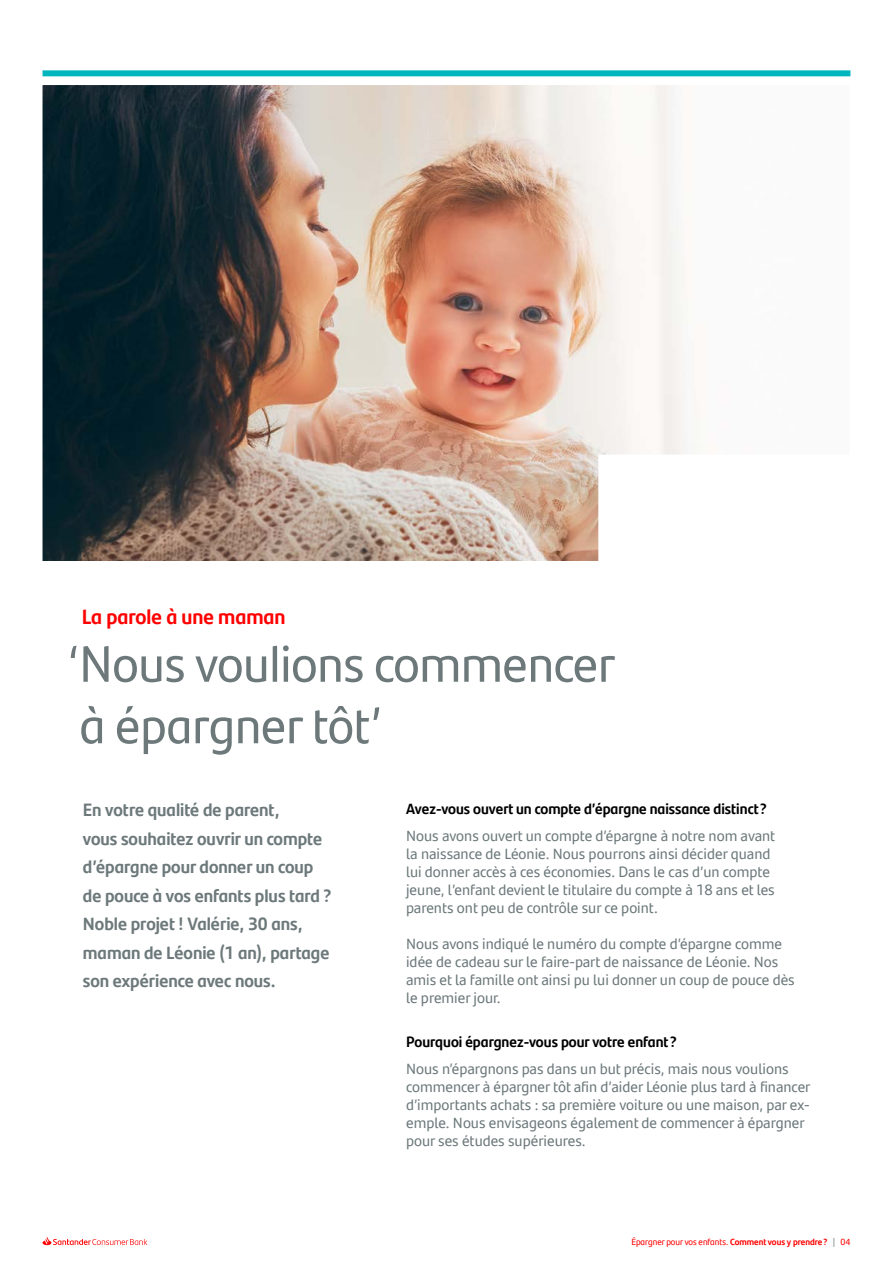
<style>
.page{position:relative;width:893px;height:1263px;background:#fff}
.page>*{position:absolute;margin:0;border:0;box-sizing:border-box;transform-origin:0 0}
.t1{font:51px/61.5px "Santander Headline";color:#6c787a}
.t2{font:700 21px "Santander Headline";color:#f00}
.t3{font:700 18px/28.5px "Santander Headline";color:#6c787a}
.t4{font:15px/18px "Santander Text";color:#6c787a}
.t5{font:700 15px "Santander Headline";color:#000}
.t6{font:9px "Santander Headline";color:#f00}
.s1{font-weight:700}
.s2{color:#6c787a}
</style>
<div class="page">
<svg style="left:43px;top:1237px;width:104px;height:8px"></svg>
<div style="left:43px;top:70px;width:807px;height:6px;background:#00b5be"></div>
<img style="left:43px;top:85px;width:659px;height:476px">
<h2 class="t2" style="left:82px;top:600px;width:205px">La parole à une maman</h2>
<h1 class="t1" style="left:67px;top:630px;width:550px">‘Nous voulions commencer à épargner tôt’</h1>
<p class="t3" style="left:83px;top:795px;width:250px">En votre qualité de parent,<br>vous souhaitez ouvrir un compte d’épargne pour donner un coup de pouce à vos enfants plus tard ?<br>Noble projet ! Valérie, 30 ans, maman de Léonie (1 an), partage son expérience avec nous.</p>
<p class="t5" style="left:406px;top:797px;width:362px">Avez-vous ouvert un compte d’épargne naissance distinct?</p>
<p class="t4" style="left:406px;top:825px;width:371px">Nous avons ouvert un compte d’épargne à notre nom avant la naissance de Léonie. Nous pourrons ainsi décider quand lui donner accès à ces économies. Dans le cas d’un compte jeune, l’enfant devient le titulaire du compte à 18 ans et les parents ont peu de contrôle sur ce point.</p>
<p class="t4" style="left:406px;top:933px;width:390px">Nous avons indiqué le numéro du compte d’épargne comme idée de cadeau sur le faire-part de naissance de Léonie. Nos amis et la famille ont ainsi pu lui donner un coup de pouce dès le premier jour.</p>
<p class="t5" style="left:406px;top:1030px;width:272px">Pourquoi épargnez-vous pour votre enfant?</p>
<p class="t4" style="left:406px;top:1058px;width:406px">Nous n’épargnons pas dans un but précis, mais nous voulions commencer à épargner tôt afin d’aider Léonie plus tard à financer d’importants achats : sa première voiture ou une maison, par ex&shy;emple. Nous envisageons également de commencer à épargner pour ses études supérieures.</p>
<p class="t6" style="left:631px;top:1235px;width:220px">Épargner pour vos enfants. <span class="s1">Comment vous y prendre?</span> <span class="s2">|</span> 04</p>
</div>
